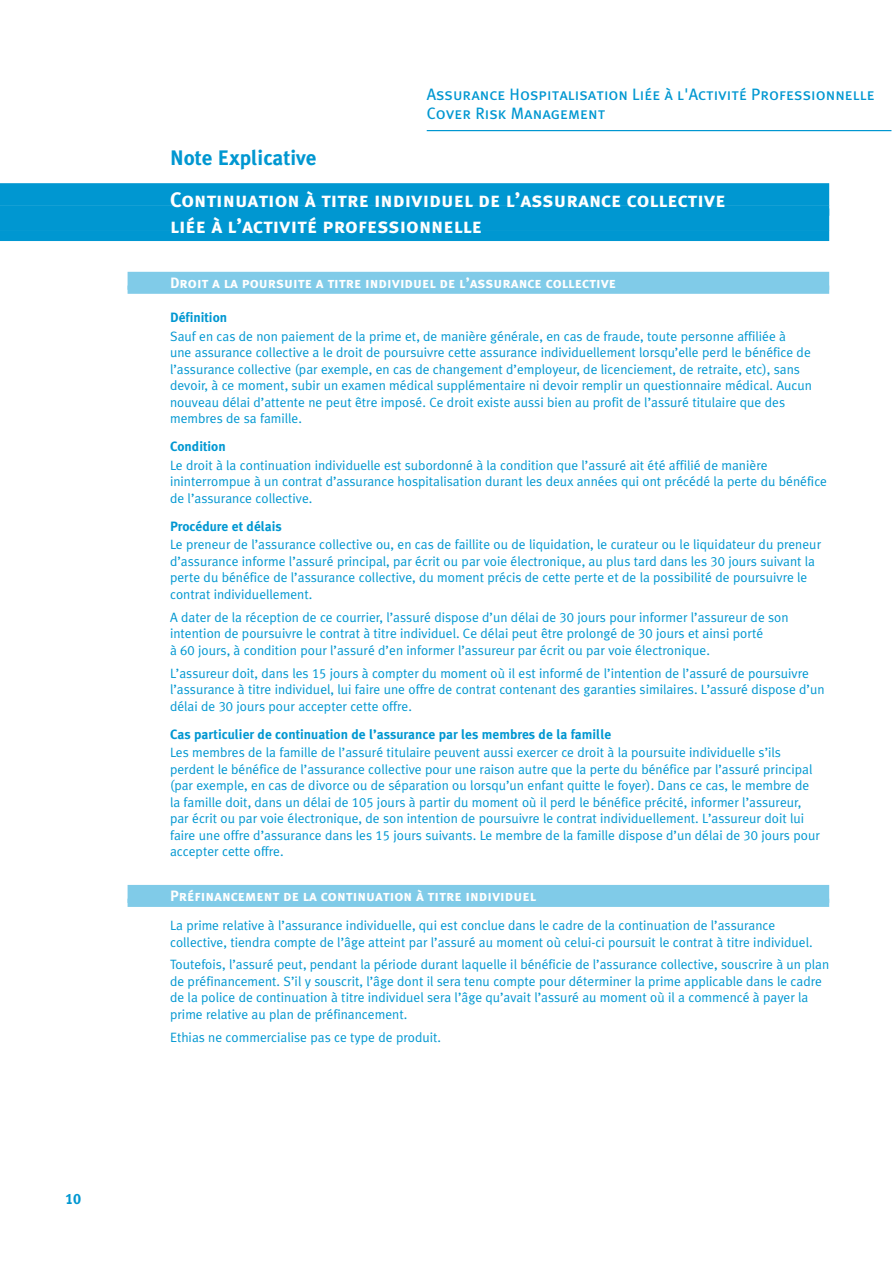
<style>
.page{position:relative;width:893px;height:1263px;background:#fff}
.page>*{position:absolute;margin:0;border:0;box-sizing:border-box;transform-origin:0 0}
.t1{font:21px/25.2px "Meta Ethias Bold Caps";color:#fff}
.t2{font:700 21px "Meta Ethias";color:#0097d1}
.t3{font:16.5px/19.8px "Meta Ethias Book Caps";color:#0097d1}
.t4{font:15px "Meta Ethias Bold Caps";color:#fff}
.t5{font:15px "Meta Ethias Bold Caps";color:#0097d1}
.t6{font:13.5px/16.5px "Meta Ethias Normal";color:#0097d1}
.t7{font:700 13.5px "Meta Ethias";color:#0097d1}
</style>
<div class="page">
<hr style="left:427px;top:130px;width:464px;height:1px;background:#0097d1">
<div style="left:0;top:183px;width:829px;height:23px;background:#0097d1"></div>
<div style="left:0;top:205px;width:829px;height:11px;background:#0097d1"></div>
<div style="left:0;top:208px;width:829px;height:23px;background:#0097d1"></div>
<div style="left:0;top:231px;width:829px;height:10px;background:#0097d1"></div>
<div style="left:128px;top:272px;width:701px;height:18px;background:#80cbe8"></div>
<div style="left:128px;top:286px;width:701px;height:8px;background:#80cbe8"></div>
<div style="left:128px;top:885px;width:701px;height:18px;background:#80cbe8"></div>
<div style="left:128px;top:899px;width:701px;height:8px;background:#80cbe8"></div>
<p class="t5" style="left:65px;top:1190px;width:18px">10</p>
<p class="t3" style="left:427px;top:84px;width:449px">Assurance Hospitalisation Liée à l'Activité Professionnelle<br>Cover Risk Management</p>
<h1 class="t2" style="left:170px;top:146px;width:148px">Note Explicative</h1>
<h1 class="t1" style="left:170px;top:187px;width:557px">Continuation à titre individuel de l’assurance collective liée à l’activité professionnelle</h1>
<p class="t4" style="left:170px;top:274px;width:448px">Droit a la poursuite a titre individuel de l’assurance collective</p>
<p class="t7" style="left:170px;top:310px;width:59px">Définition</p>
<p class="t6" style="left:170px;top:328px;width:643px">Sauf en cas de non paiement de la prime et, de manière générale, en cas de fraude, toute personne affiliée à<br>une assurance collective a le droit de poursuivre cette assurance individuellement lorsqu’elle perd le bénéfice de l’assurance collective (par exemple, en cas de changement d’employeur, de licenciement, de retraite, etc), sans devoir, à ce moment, subir un examen médical supplémentaire ni devoir remplir un questionnaire médical. Aucun nouveau délai d’attente ne peut être imposé. Ce droit existe aussi bien au profit de l’assuré titulaire que des membres de sa famille.</p>
<p class="t7" style="left:170px;top:439px;width:57px">Condition</p>
<p class="t6" style="left:170px;top:457px;width:658px">Le droit à la continuation individuelle est subordonné à la condition que l’assuré ait été affilié de manière ininterrompue à un contrat d’assurance hospitalisation durant les deux années qui ont précédé la perte du bénéfice de l’assurance collective.</p>
<p class="t7" style="left:170px;top:518px;width:113px">Procédure et délais</p>
<p class="t6" style="left:170px;top:536px;width:653px">Le preneur de l’assurance collective ou, en cas de faillite ou de liquidation, le curateur ou le liquidateur du preneur d’assurance informe l’assuré principal, par écrit ou par voie électronique, au plus tard dans les 30 jours suivant la perte du bénéfice de l’assurance collective, du moment précis de cette perte et de la possibilité de poursuivre le contrat individuellement.</p>
<p class="t6" style="left:170px;top:609px;width:620px">A dater de la réception de ce courrier, l’assuré dispose d’un délai de 30 jours pour informer l’assureur de son intention de poursuivre le contrat à titre individuel. Ce délai peut être prolongé de 30 jours et ainsi porté<br>à 60 jours, à condition pour l’assuré d’en informer l’assureur par écrit ou par voie électronique.</p>
<p class="t6" style="left:170px;top:665px;width:656px">L’assureur doit, dans les 15 jours à compter du moment où il est informé de l’intention de l’assuré de poursuivre l’assurance à titre individuel, lui faire une offre de contrat contenant des garanties similaires. L’assuré dispose d’un délai de 30 jours pour accepter cette offre.</p>
<p class="t7" style="left:170px;top:726px;width:443px">Cas particulier de continuation de l’assurance par les membres de la famille</p>
<p class="t6" style="left:170px;top:744px;width:651px">Les membres de la famille de l’assuré titulaire peuvent aussi exercer ce droit à la poursuite individuelle s’ils perdent le bénéfice de l’assurance collective pour une raison autre que la perte du bénéfice par l’assuré principal (par exemple, en cas de divorce ou de séparation ou lorsqu’un enfant quitte le foyer). Dans ce cas, le membre de la famille doit, dans un délai de 105 jours à partir du moment où il perd le bénéfice précité, informer l’assureur, par écrit ou par voie électronique, de son intention de poursuivre le contrat individuellement. L’assureur doit lui faire une offre d’assurance dans les 15 jours suivants. Le membre de la famille dispose d’un délai de 30 jours pour accepter cette offre.</p>
<p class="t4" style="left:170px;top:887px;width:368px">Préfinancement de la continuation à titre individuel</p>
<p class="t6" style="left:170px;top:917px;width:644px">La prime relative à l’assurance individuelle, qui est conclue dans le cadre de la continuation de l’assurance collective, tiendra compte de l’âge atteint par l’assuré au moment où celui-ci poursuit le contrat à titre individuel.</p>
<p class="t6" style="left:170px;top:956px;width:661px">Toutefois, l’assuré peut, pendant la période durant laquelle il bénéficie de l’assurance collective, souscrire à un plan de préfinancement. S’il y souscrit, l’âge dont il sera tenu compte pour déterminer la prime applicable dans le cadre de la police de continuation à titre individuel sera l’âge qu’avait l’assuré au moment où il a commencé à payer la prime relative au plan de préfinancement.</p>
<p class="t6" style="left:170px;top:1029px;width:272px">Ethias ne commercialise pas ce type de produit.</p>
</div>
